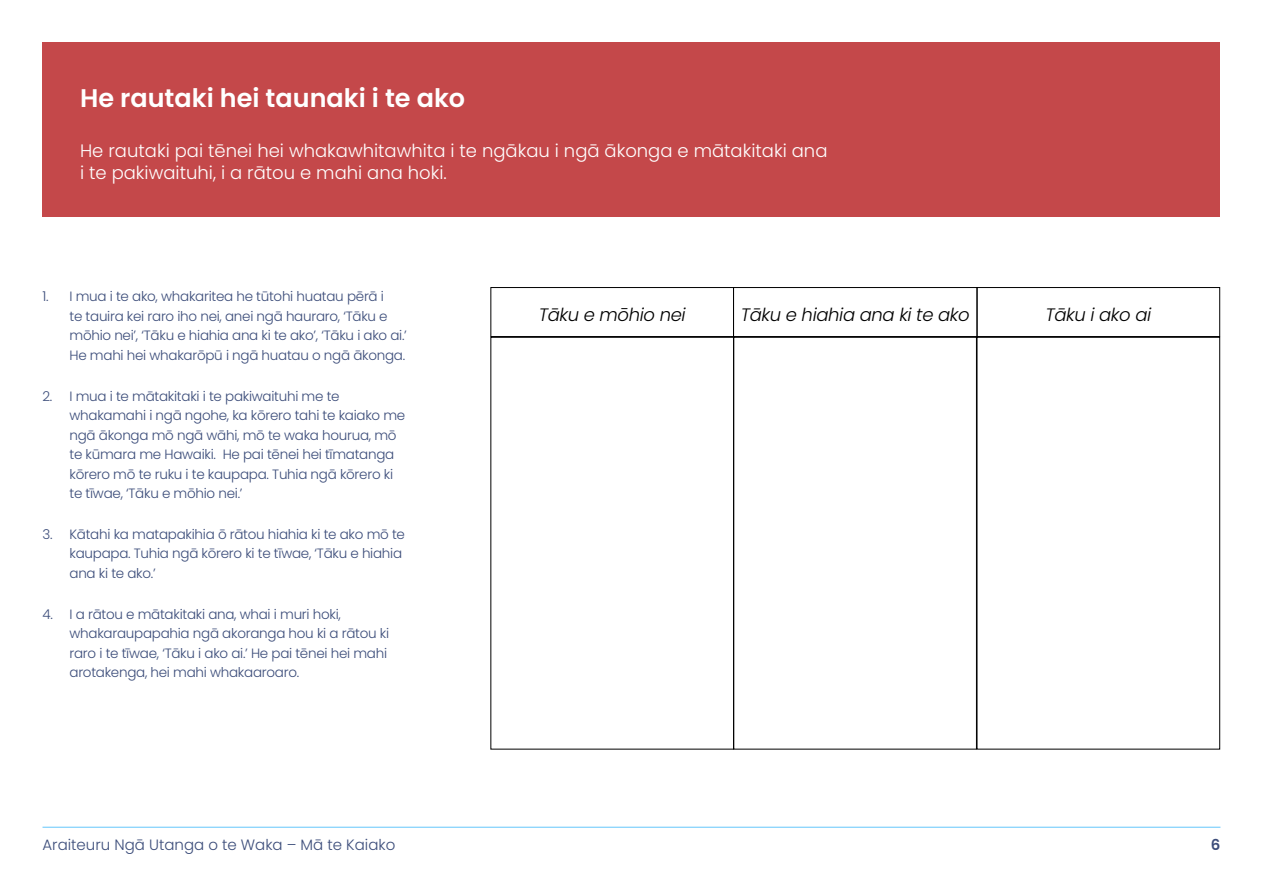
<style>
.page{position:relative;width:1263px;height:893px;background:#fff}
.page>*{position:absolute;margin:0;border:0;box-sizing:border-box;transform-origin:0 0}
.t1{font:600 25.5px "Poppins";color:#fff}
.t2{font:300 18px/22.5px "Poppins";color:#fff}
.t3{font:italic 300 18px "Poppins";letter-spacing:-.02em;color:#000}
.t4{font:300 15px "Poppins";color:#3c4d7a}
.t5{font:600 15px "Poppins";color:#3c4d7a}
.t6{font:300 13.5px/19.5px "Poppins";letter-spacing:-.02em;color:#3c4d7a}
</style>
<div class="page">
<hr style="left:43px;top:827px;width:1177px;height:1px;background:#64c6fb">
<div style="left:43px;top:43px;width:1177px;height:174px;background:#c4484a"></div>
<div style="left:733px;top:337px;width:244px;height:412px;border:1px solid #000"></div>
<div style="left:977px;top:337px;width:243px;height:412px;border:1px solid #000"></div>
<div style="left:490px;top:287px;width:244px;height:50px;border:1px solid #000"></div>
<div style="left:733px;top:287px;width:244px;height:50px;border:1px solid #000"></div>
<div style="left:977px;top:287px;width:243px;height:50px;border:1px solid #000"></div>
<h1 class="t1" style="left:80px;top:83px;width:387px">He rautaki hei taunaki i te ako</h1>
<h2 class="t2" style="left:80px;top:139px;width:749px">He rautaki pai tēnei hei whakawhitawhita i te ngākau i ngā ākonga e mātakitaki ana i te pakiwaituhi, i a rātou e mahi ana hoki.</h2>
<p class="t6" style="left:70px;top:287px;width:339px;text-indent:-27px">1. I mua i te ako, whakaritea he tūtohi huatau pērā i<br>te tauira kei raro iho nei, anei ngā hauraro, ‘Tāku e mōhio nei’, ‘Tāku e hiahia ana ki te ako’, ‘Tāku i ako ai.’ He mahi hei whakarōpū i ngā huatau o ngā ākonga.</p>
<p class="t6" style="left:70px;top:386px;width:337px;text-indent:-27px">2. I mua i te mātakitaki i te pakiwaituhi me te whakamahi i ngā ngohe, ka kōrero tahi te kaiako me ngā ākonga mō ngā wāhi, mō te waka hourua, mō te kūmara me Hawaiki. He pai tēnei hei tīmatanga kōrero mō te ruku i te kaupapa. Tuhia ngā kōrero ki te tīwae, ‘Tāku e mōhio nei.’</p>
<p class="t6" style="left:70px;top:524px;width:337px;text-indent:-27px">3. Kātahi ka matapakihia ō rātou hiahia ki te ako mō te kaupapa. Tuhia ngā kōrero ki te tīwae, ‘Tāku e hiahia ana ki te ako.’</p>
<p class="t6" style="left:70px;top:604px;width:321px;text-indent:-27px">4. I a rātou e mātakitaki ana, whai i muri hoki, whakaraupapahia ngā akoranga hou ki a rātou ki raro i te tīwae, ‘Tāku i ako ai.’ He pai tēnei hei mahi arotakenga, hei mahi whakaaroaro.</p>
<h2 class="t3" style="left:539px;top:305px;width:149px">Tāku e mōhio nei</h2>
<h2 class="t3" style="left:741px;top:305px;width:230px">Tāku e hiahia ana ki te ako</h2>
<h2 class="t3" style="left:1045px;top:305px;width:107px">Tāku i ako ai</h2>
<p class="t4" style="left:43px;top:836px;width:354px">Araiteuru Ngā Utanga o te Waka – Mā te Kaiako</p>
<p class="t5" style="left:1211px;top:836px;width:11px">6</p>
</div>
